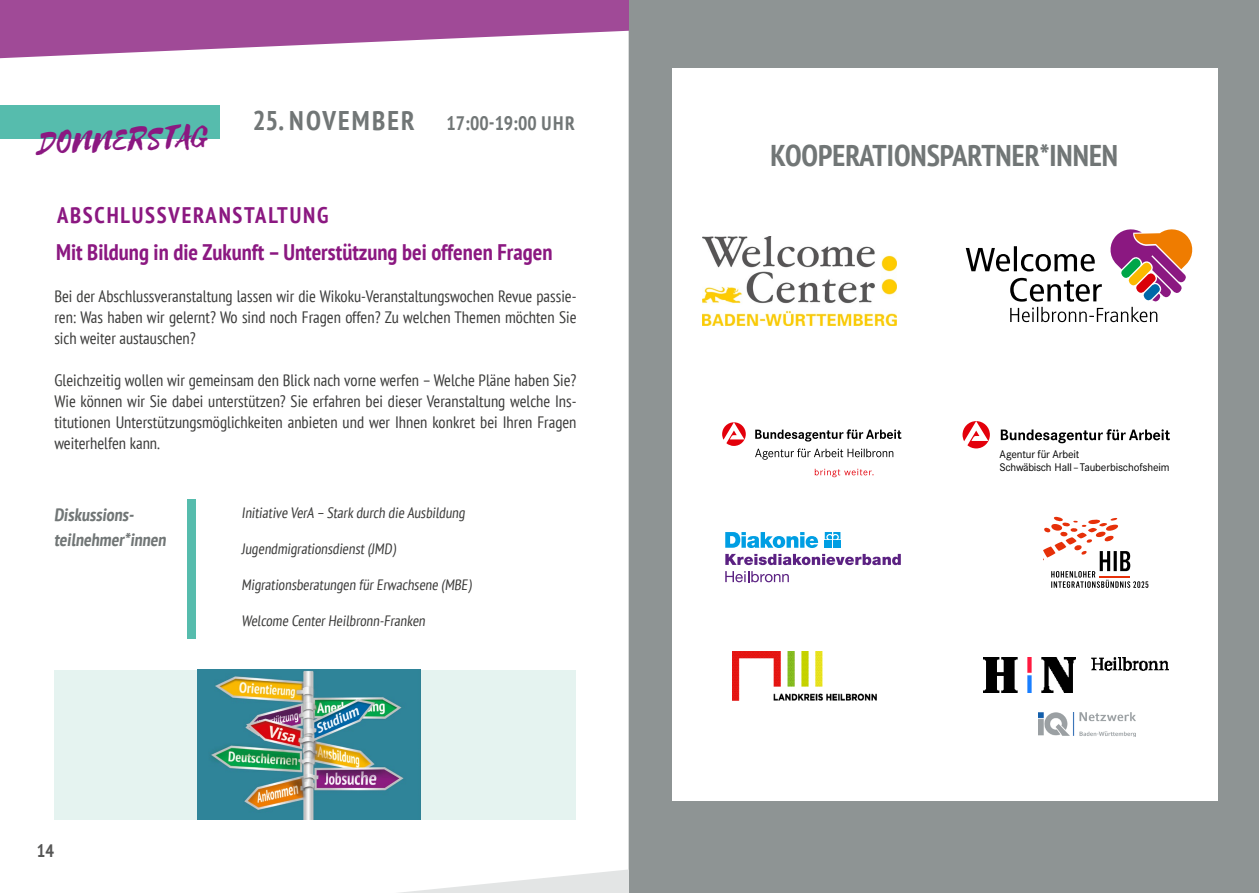
<style>
.page{position:relative;width:1259px;height:893px;background:#fff}
.page>*{position:absolute;margin:0;border:0;box-sizing:border-box;transform-origin:0 0}
.t1{font:34.5px "Selima";color:#8b1881}
.t2{font:700 condensed 30px "PT Sans";color:#717676}
.t3{font:700 condensed 22.5px/37.5px "PT Sans";color:#8b1881}
.t4{font:700 condensed 19.5px "PT Sans";color:#717676}
.t5{font:700 condensed 18px/25.5px "PT Sans";color:#717676}
.t6{font:700 condensed 18px "PT Sans";color:#565655}
.t7{font:condensed 16.5px/21px "PT Sans";color:#3a3a39;text-align:justify}
.t8{font:condensed 15px "PT Sans";color:#3a3a39}
.t9{font:11.4px/12.1px "Corporate S";letter-spacing:-.015em;color:#000}
.s1{font-size:27px}
</style>
<div class="page">
<svg style="left:0;top:0;width:629px;height:59px;fill:#a04a97"></svg>
<svg style="left:398px;top:800px;width:231px;height:93px"></svg>
<div style="left:54px;top:670px;width:521px;height:150px;background:#e5f3f0"></div>
<div style="left:0;top:106px;width:220px;height:33px;background:#56bcad"></div>
<div style="left:629px;top:0;width:630px;height:893px;background:#8e9494"></div>
<div style="left:672px;top:68px;width:545px;height:732px;background:#fff"></div>
<svg style="left:965px;top:229px;width:227px;height:93px"></svg>
<svg style="left:1043px;top:517px;width:105px;height:71px"></svg>
<hr style="left:1099px;top:576px;width:31px;height:1px;background:#e63009">
<img style="left:983px;top:658px;width:185px;height:34px">
<img style="left:732px;top:651px;width:145px;height:49px">
<svg style="left:755px;top:449px;width:138px;height:11px"></svg>
<svg style="left:755px;top:429px;width:146px;height:13px"></svg>
<svg style="left:722px;top:422px;width:24px;height:24px"></svg>
<svg style="left:814px;top:469px;width:59px;height:8px"></svg>
<svg style="left:1000px;top:429px;width:169px;height:14px"></svg>
<svg style="left:962px;top:421px;width:28px;height:27px"></svg>
<svg style="left:725px;top:532px;width:93px;height:16px"></svg>
<svg style="left:825px;top:532px;width:15px;height:7px"></svg>
<div style="left:825px;top:540px;width:7px;height:8px;background:#009ee3"></div>
<div style="left:833px;top:540px;width:7px;height:8px;background:#009ee3"></div>
<svg style="left:725px;top:554px;width:176px;height:11px"></svg>
<svg style="left:725px;top:571px;width:64px;height:11px"></svg>
<img style="left:703px;top:236px;width:193px;height:90px">
<div style="left:187px;top:500px;width:9px;height:139px;background:#56bcad"></div>
<img style="left:1039px;top:712px;width:96px;height:25px">
<img style="left:198px;top:670px;width:222px;height:150px">
<h1 class="t1" style="left:38px;top:124px;width:172px;rotate:-2deg">DONNERSTAG</h1>
<p class="t4" style="left:253px;top:111px;width:324px"><span class="s1">25. NOVEMBER</span> 17:00-19:00 UHR</p>
<h3 class="t3" style="left:56px;top:196px;width:498px">ABSCHLUSSVERANSTALTUNG<br>Mit Bildung in die Zukunft – Unterstützung bei offenen Fragen</h3>
<p class="t7" style="left:54px;top:285px;width:524px">Bei der Abschlussveranstaltung lassen wir die Wikoku-Veranstaltungswochen Revue passie&shy;ren: Was haben wir gelernt? Wo sind noch Fragen offen? Zu welchen Themen möchten Sie sich weiter austauschen?</p>
<p class="t7" style="left:54px;top:369px;width:524px">Gleichzeitig wollen wir gemeinsam den Blick nach vorne werfen – Welche Pläne haben Sie?<br>Wie können wir Sie dabei unterstützen? Sie erfahren bei dieser Veranstaltung welche Ins&shy;titutionen Unterstützungsmöglichkeiten anbieten und wer Ihnen konkret bei Ihren Fragen weiterhelfen kann.</p>
<p class="t5" style="left:54px;top:501px;width:116px">Diskussions&shy;teilnehmer*innen</p>
<p class="t8" style="left:241px;top:503px;width:227px">Initiative VerA – Stark durch die Ausbildung</p>
<p class="t8" style="left:241px;top:539px;width:158px">Jugendmigrationsdienst(JMD)</p>
<p class="t8" style="left:241px;top:575px;width:233px">Migrationsberatungen fürErwachsene (MBE)</p>
<p class="t8" style="left:241px;top:611px;width:187px">Welcome CenterHeilbronn-Franken</p>
<p class="t6" style="left:37px;top:839px;width:19px">14</p>
<h2 class="t2" style="left:770px;top:136px;width:349px">KOOPERATIONSPARTNER*INNEN</h2>
<p class="t9" style="left:999px;top:449px;width:171px">Agentur für Arbeit<br>Schwäbisch Hall– Tauberbischofsheim</p>
</div>
